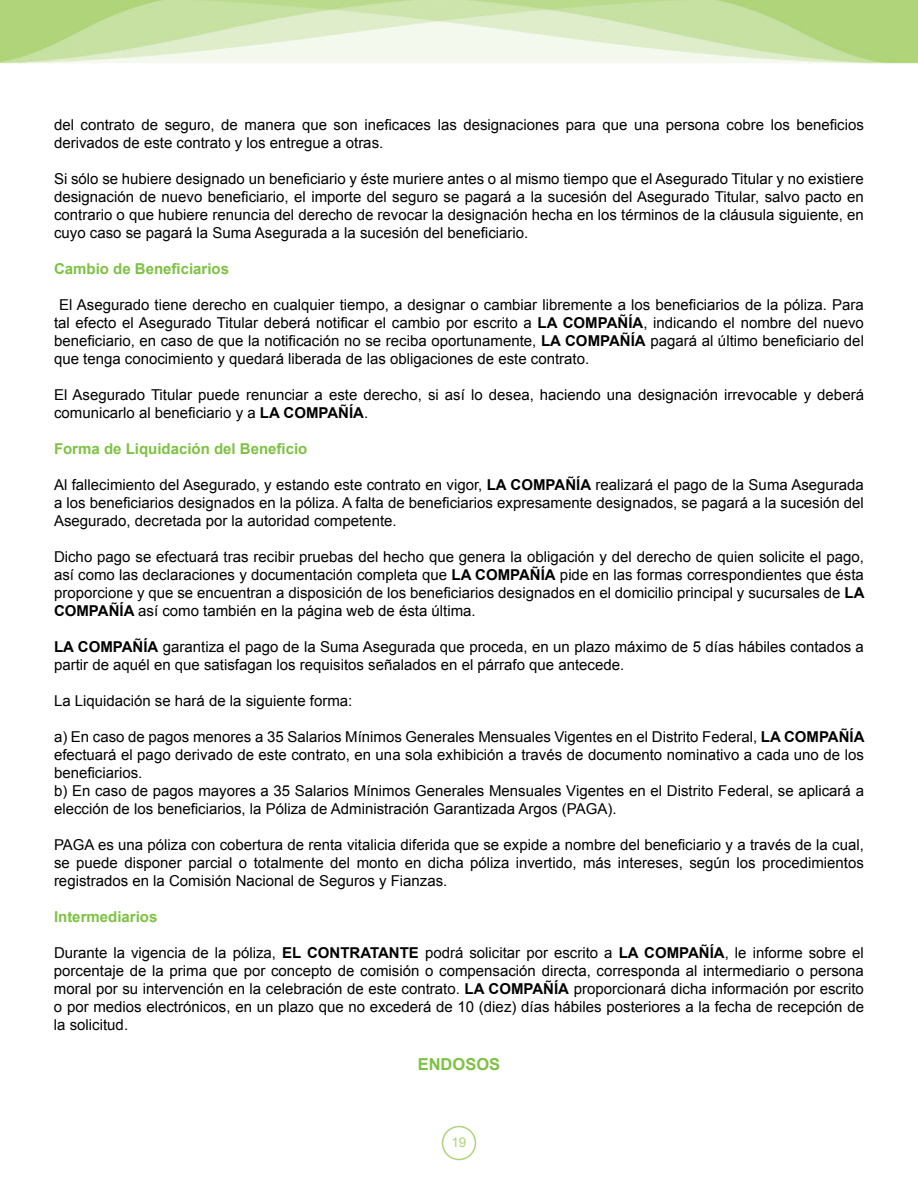
<style>
.page{position:relative;width:918px;height:1188px;background:#fff}
.page>*{position:absolute;margin:0;border:0;box-sizing:border-box;transform-origin:0 0}
.t1{font:700 16.5px "Arial";color:#7dc242}
.t2{font:15px/18px "Arial";color:#000;text-align:justify}
.t3{font:700 15px "Arial";color:#7dc242}
.t4{font:13.5px "Arial";color:#aed479}
.s1{font-weight:700}
</style>
<div class="page">
<img style="left:0;top:0;width:918px;height:64px">
<div style="left:442px;top:1126px;width:34px;height:34px;border:2px solid #aed479;border-radius:50%"></div>
<p class="t2" style="left:54px;top:116px;width:811px">del contrato de seguro, de manera que son ineficaces las designaciones para que una persona cobre los beneficios derivados de este contrato y los entregue a otras.</p>
<p class="t2" style="left:54px;top:170px;width:811px">Si sólo se hubiere designado un beneficiario y éste muriere antes o al mismo tiempo que el Asegurado Titular y no existiere designación de nuevo beneficiario, el importe del seguro se pagará a la sucesión del Asegurado Titular, salvo pacto en contrario o que hubiere renuncia del derecho de revocar la designación hecha en los términos de la cláusula siguiente, en cuyo caso se pagará la Suma Asegurada a la sucesión del beneficiario.</p>
<p class="t3" style="left:54px;top:259px;width:177px">Cambio de Beneficiarios</p>
<p class="t2" style="left:54px;top:296px;width:811px;text-indent:5px">El Asegurado tiene derecho en cualquier tiempo, a designar o cambiar libremente a los beneficiarios de la póliza. Para tal efecto el Asegurado Titular deberá notificar el cambio por escrito a <span class="s1">LA COMPAÑÍA</span>, indicando el nombre del nuevo beneficiario, en caso de que la notificación no se reciba oportunamente, <span class="s1">LA COMPAÑÍA</span> pagará al último beneficiario del que tenga conocimiento y quedará liberada de las obligaciones de este contrato.</p>
<p class="t2" style="left:54px;top:386px;width:811px">El Asegurado Titular puede renunciar a este derecho, si así lo desea, haciendo una designación irrevocable y deberá comunicarlo al beneficiario y a <span class="s1">LA COMPAÑÍA</span>.</p>
<p class="t3" style="left:54px;top:439px;width:255px">Forma de Liquidación del Beneficio</p>
<p class="t2" style="left:54px;top:476px;width:811px">Al fallecimiento del Asegurado, y estando este contrato en vigor, <span class="s1">LA COMPAÑÍA</span> realizará el pago de la Suma Asegurada a los beneficiarios designados en la póliza. A falta de beneficiarios expresamente designados, se pagará a la sucesión del Asegurado, decretada por la autoridad competente.</p>
<p class="t2" style="left:54px;top:548px;width:812px">Dicho pago se efectuará tras recibir pruebas del hecho que genera la obligación y del derecho de quien solicite el pago, así como las declaraciones y documentación completa que <span class="s1">LA COMPAÑÍA</span> pide en las formas correspondientes que ésta proporcione y que se encuentran a disposición de los beneficiarios designados en el domicilio principal y sucursales de <span class="s1">LA COMPAÑÍA</span> así como también en la página web de ésta última.</p>
<p class="t2" style="left:54px;top:638px;width:811px"><span class="s1">LA COMPAÑÍA</span> garantiza el pago de la Suma Asegurada que proceda, en un plazo máximo de 5 días hábiles contados a partir de aquél en que satisfagan los requisitos señalados en el párrafo que antecede.</p>
<p class="t2" style="left:54px;top:692px;width:300px">La Liquidación se hará de la siguiente forma:</p>
<p class="t2" style="left:54px;top:728px;width:812px;text-align:left">a) En caso de pagos menores a 35 Salarios Mínimos Generales Mensuales Vigentes en el Distrito Federal, <span class="s1">LA COMPAÑÍA </span>efectuará el pago derivado de este contrato, en una sola exhibición a través de documento nominativo a cada uno de los beneficiarios.<br>b) En caso de pagos mayores a 35 Salarios Mínimos Generales Mensuales Vigentes en el Distrito Federal, se aplicará a elección de los beneficiarios, la Póliza de Administración Garantizada Argos (PAGA).</p>
<p class="t2" style="left:54px;top:836px;width:811px">PAGA es una póliza con cobertura de renta vitalicia diferida que se expide a nombre del beneficiario y a través de la cual, se puede disponer parcial o totalmente del monto en dicha póliza invertido, más intereses, según los procedimientos registrados en la Comisión Nacional de Seguros y Fianzas.</p>
<p class="t3" style="left:54px;top:907px;width:105px">Intermediarios</p>
<p class="t2" style="left:54px;top:944px;width:812px">Durante la vigencia de la póliza, <span class="s1">EL CONTRATANTE</span> podrá solicitar por escrito a <span class="s1">LA COMPAÑÍA</span>, le informe sobre el porcentaje de la prima que por concepto de comisión o compensación directa, corresponda al intermediario o persona moral por su intervención en la celebración de este contrato. <span class="s1">LA COMPAÑÍA</span> proporcionará dicha información por escrito o por medios electrónicos, en un plazo que no excederá de 10 (diez) días hábiles posteriores a la fecha de recepción de la solicitud.</p>
<p class="t1" style="left:418px;top:1053px;width:84px">ENDOSOS</p>
<p class="t4" style="left:451px;top:1134px;width:17px">19</p>
</div>
